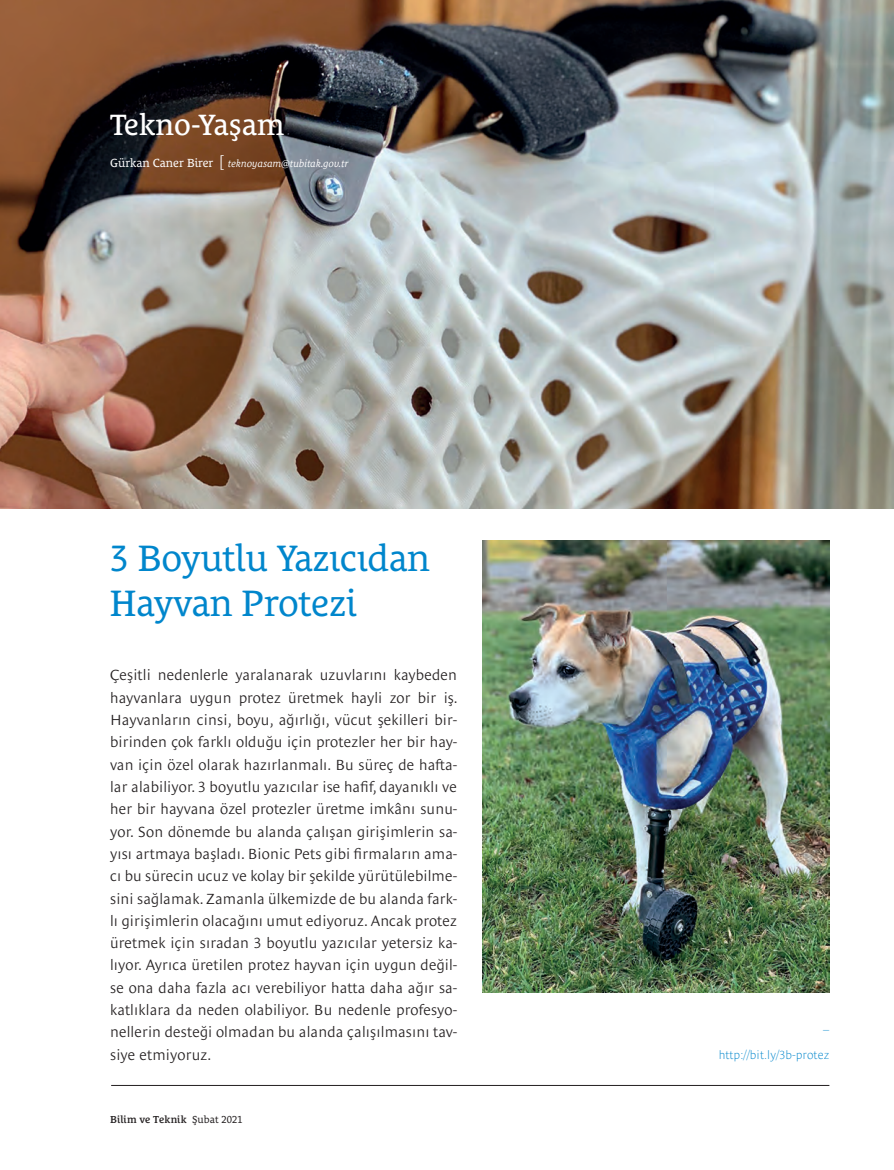
<style>
.page{position:relative;width:894px;height:1170px;background:#fff}
.page>*{position:absolute;margin:0;border:0;box-sizing:border-box;transform-origin:0 0}
.t1{font:37.5px/45px "Le Monde Courrier Pro";letter-spacing:-.01em;color:#0086cc}
.t2{font:30px "Le Monde Courrier Pro";color:#fff}
.t3{font:300 15px/22.4px "Le Monde Sans Pro";letter-spacing:.01em;color:#231f20;text-align:justify}
.t4{font:300 expanded 12px "Le Monde Sans Pro";letter-spacing:.01em;color:#0086cc}
.t5{font:italic 10.35px "Le Monde Courrier Pro";color:#fff}
.t6{font:600 10.35px "Le Monde Courrier Pro";letter-spacing:.01em;color:#231f20}
.s1{font-style:normal;font-size:12px}
.s2{font-family:"Le Monde Sans Pro";font-weight:300;font-style:normal;font-size:16.2px}
.s3{font-weight:400}
</style>
<div class="page">
<img style="left:0;top:0;width:893px;height:508px">
<hr style="left:111px;top:1085px;width:718px;height:1px;background:#231f20">
<img style="left:482px;top:540px;width:347px;height:452px">
<h2 class="t2" style="left:110px;top:100px;width:175px">Tekno-Yaşam</h2>
<p class="t5" style="left:110px;top:155px;width:240px"><span class="s1">Gürkan Caner Birer</span> <span class="s2">[</span> teknoyasam@tubitak.gov.tr</p>
<h1 class="t1" style="left:110px;top:531px;width:322px">3 Boyutlu Yazıcıdan<br>Hayvan Protezi</h1>
<p class="t3" style="left:110px;top:662px;width:349px">Çeşitli nedenlerle yaralanarak uzuvlarını kaybeden hayvanlara uygun protez üretmek hayli zor bir iş.<br>Hayvanların cinsi, boyu, ağırlığı, vücut şekilleri bir&shy;birinden çok farklı olduğu için protezler her bir hay&shy;van için özel olarak hazırlanmalı. Bu süreç de hafta&shy;lar alabiliyor. 3 boyutlu yazıcılar ise hafif, dayanıklı ve her bir hayvana özel protezler üretme imkânı sunu&shy;yor. Son dönemde bu alanda çalışan girişimlerin sa&shy;yısı artmaya başladı. Bionic Pets gibi firmaların ama&shy;cı bu sürecin ucuz ve kolay bir şekilde yürütülebilme&shy;sini sağlamak. Zamanla ülkemizde de bu alanda fark&shy;lı girişimlerin olacağını umut ediyoruz. Ancak protez üretmek için sıradan 3 boyutlu yazıcılar yetersiz ka&shy;lıyor. Ayrıca üretilen protez hayvan için uygun değil&shy;se ona daha fazla acı verebiliyor hatta daha ağır sa&shy;katlıklara da neden olabiliyor. Bu nedenle profesyo&shy;nellerin desteği olmadan bu alanda çalışılmasını tav&shy;siye etmiyoruz.</p>
<p class="t6" style="left:110px;top:1111px;width:134px">Bilim ve Teknik <span class="s3">Şubat 2021</span></p>
<p class="t4" style="left:718px;top:1045px;width:112px">http://bit.ly/3b-protez</p>
</div>
